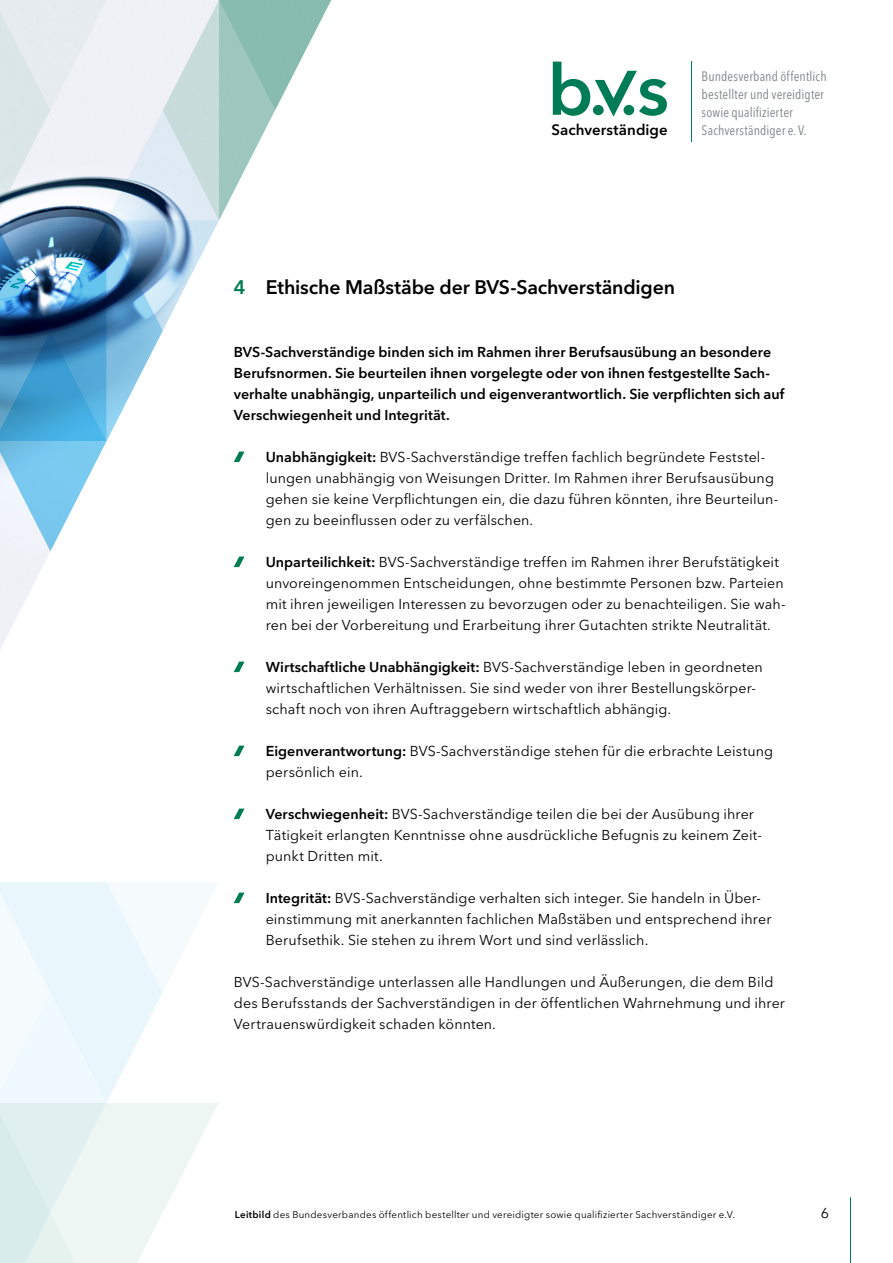
<style>
.page{position:relative;width:893px;height:1263px;background:#fff}
.page>*{position:absolute;margin:0;border:0;box-sizing:border-box;transform-origin:0 0}
.t1{font:600 19.5px "Avenir Next LT Pro";letter-spacing:-.01em;color:#000}
.t2{font:600 15px "Avenir Next LT Pro";letter-spacing:.005em;color:#000}
.t3{font:14.25px/21px "Avenir Next LT Pro";letter-spacing:.005em;color:#000}
.t4{font:600 14.25px/21px "Avenir Next LT Pro";color:#000}
.t5{font:condensed 13.5px/18px "Avenir Next LT Pro";letter-spacing:.01em;color:#7d8386}
.t6{font:9.75px "Avenir Next LT Pro";letter-spacing:.025em;color:#000}
.s1{color:#007c55}
.s2{font-weight:600}
</style>
<div class="page">
<svg style="left:0;top:551px;width:51px;height:98px;fill:#f5f5f9"></svg>
<svg style="left:553px;top:62px;width:114px;height:55px"></svg>
<hr style="left:691px;top:62px;width:1px;height:80px;background:#007c55">
<svg style="left:0;top:0;width:331px;height:551px"></svg>
<svg style="left:234px;top:557px;width:10px;height:10px"></svg>
<svg style="left:234px;top:662px;width:10px;height:10px"></svg>
<svg style="left:234px;top:746px;width:10px;height:10px"></svg>
<svg style="left:234px;top:809px;width:10px;height:10px"></svg>
<svg style="left:0;top:882px;width:851px;height:381px"></svg>
<p class="t2" style="left:552px;top:121px;width:117px">Sachverständige</p>
<p class="t5" style="left:702px;top:67px;width:127px">Bundesverband öffentlich bestellter und vereidigter sowie qualifizierter<br>Sachverständiger e. V.</p>
<h1 class="t1" style="left:234px;top:275px;width:443px"><span class="s1">4</span> Ethische Maßstäbe der BVS-Sachverständigen</h1>
<p class="t4" style="left:234px;top:341px;width:552px">BVS-Sachverständige binden sich im Rahmen ihrer Berufsausübung an besondere Berufsnormen. Sie beurteilen ihnen vorgelegte oder von ihnen festgestellte Sach&shy;verhalte unabhängig, unparteilich und eigenverantwortlich. Sie verpflichten sich auf Verschwiegenheit und Integrität.</p>
<p class="t3" style="left:266px;top:446px;width:514px"><span class="s2">Unabhängigkeit:</span> BVS-Sachverständige treffen fachlich begründete Feststel&shy;lungen unabhängig von Weisungen Dritter. Im Rahmen ihrer Berufsausübung gehen sie keine Verpflichtungen ein, die dazu führen könnten, ihre Beurteilun&shy;gen zu beeinflussen oder zu verfälschen.</p>
<p class="t3" style="left:266px;top:551px;width:521px"><span class="s2">Unparteilichkeit:</span> BVS-Sachverständige treffen im Rahmen ihrer Berufstätigkeit unvoreingenommen Entscheidungen, ohne bestimmte Personen bzw. Parteien mit ihren jeweiligen Interessen zu bevorzugen oder zu benachteiligen. Sie wah&shy;ren bei der Vorbereitung und Erarbeitung ihrer Gutachten strikte Neutralität.</p>
<p class="t3" style="left:266px;top:657px;width:499px"><span class="s2">Wirtschaftliche Unabhängigkeit:</span> BVS-Sachverständige leben in geordneten wirtschaftlichen Verhältnissen. Sie sind weder von ihrer Bestellungskörper&shy;schaft noch von ihren Auftraggebern wirtschaftlich abhängig.</p>
<p class="t3" style="left:266px;top:741px;width:509px"><span class="s2">Eigenverantwortung:</span> BVS-Sachverständige stehen für die erbrachte Leistung persönlich ein.</p>
<p class="t3" style="left:266px;top:804px;width:498px"><span class="s2">Verschwiegenheit:</span> BVS-Sachverständige teilen die bei der Ausübung ihrer<br>Tätigkeit erlangten Kenntnisse ohne ausdrückliche Befugnis zu keinem Zeit&shy;punkt Dritten mit.</p>
<p class="t3" style="left:266px;top:888px;width:507px"><span class="s2">Integrität:</span> BVS-Sachverständige verhalten sich integer. Sie handeln in Über&shy;einstimmung mit anerkannten fachlichen Maßstäben und entsprechend ihrer<br>Berufsethik. Sie stehen zu ihrem Wort und sind verlässlich.</p>
<p class="t3" style="left:234px;top:972px;width:553px">BVS-Sachverständige unterlassen alle Handlungen und Äußerungen, die dem Bild des Berufsstands der Sachverständigen in der öffentlichen Wahrnehmung und ihrer<br>Vertrauenswürdigkeit schaden könnten.</p>
<p class="t6" style="left:235px;top:1209px;width:501px"><span class="s2">Leitbild</span> des Bundesverbandes öffentlich bestellter und vereidigter sowie qualifizierter Sachverständiger e.V.</p>
<p class="t3" style="left:821px;top:1202px;width:10px">6</p>
</div>
